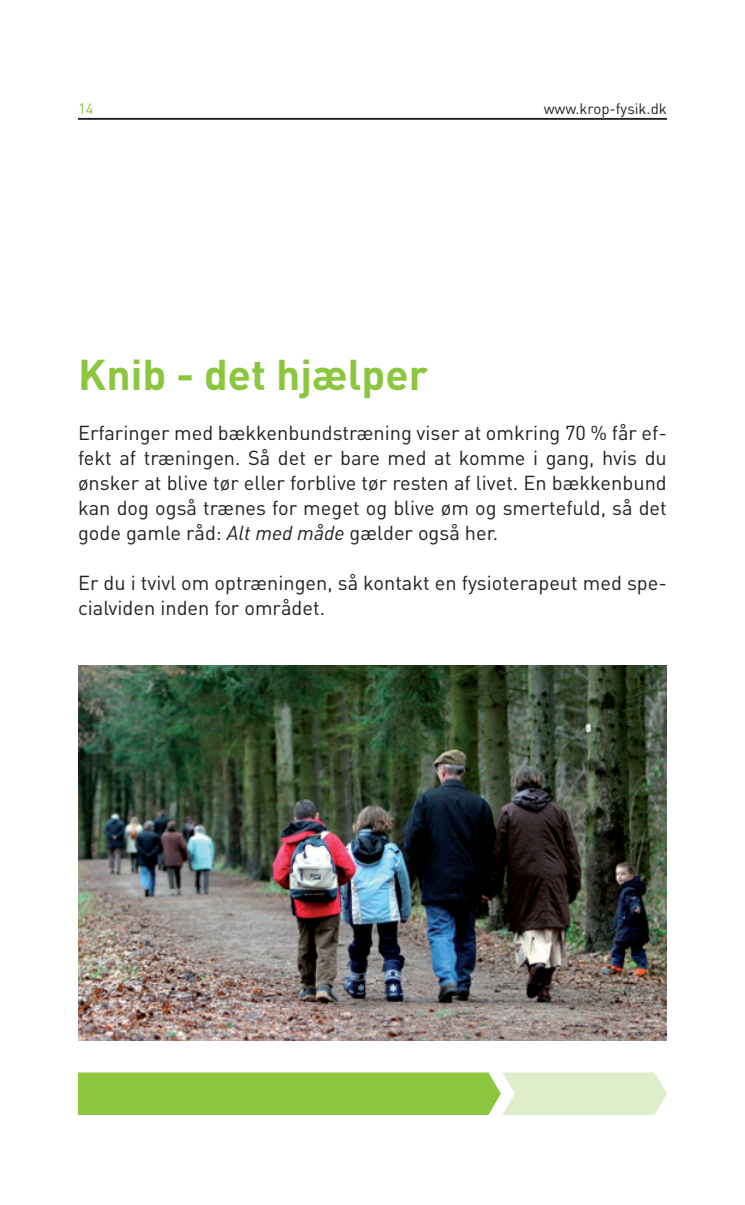
<style>
.page{position:relative;width:745px;height:1205px;background:#fff}
.page>*{position:absolute;margin:0;border:0;box-sizing:border-box;transform-origin:0 0}
.t1{font:700 42.5px "DIN";color:#8bc63e}
.t2{font:20px/25px "DIN";color:#231f20;text-align:justify}
.t3{font:15px "DIN";color:#231f20}
.t4{font:15px "DIN";color:#8bc63e}
.s1{font-style:italic}
</style>
<div class="page">
<hr style="left:78px;top:118px;width:588px;height:2px;background:#231f20">
<svg style="left:78px;top:1072px;width:588px;height:43px;background:#a5d269"></svg>
<img style="left:78px;top:665px;width:588px;height:375px">
<p class="t4" style="left:78px;top:99px;width:17px">14</p>
<p class="t3" style="left:543px;top:99px;width:125px">www.krop-fysik.dk</p>
<h1 class="t1" style="left:78px;top:347px;width:351px">Knib - det hjælper</h1>
<p class="t2" style="left:78px;top:420px;width:590px">Erfaringer med bækkenbundstræning viser at omkring 70 % får ef&shy;fekt af træningen. Så det er bare med at komme i gang, hvis du ønsker at blive tør eller forblive tør resten af livet. En bækkenbund kan dog også trænes for meget og blive øm og smertefuld, så det gode gamle råd: <span class="s1">Alt med måde</span> gælder også her.</p>
<p class="t2" style="left:78px;top:570px;width:590px">Er du i tvivl om optræningen, så kontakt en fysioterapeut med spe&shy;cialviden inden for området.</p>
</div>
